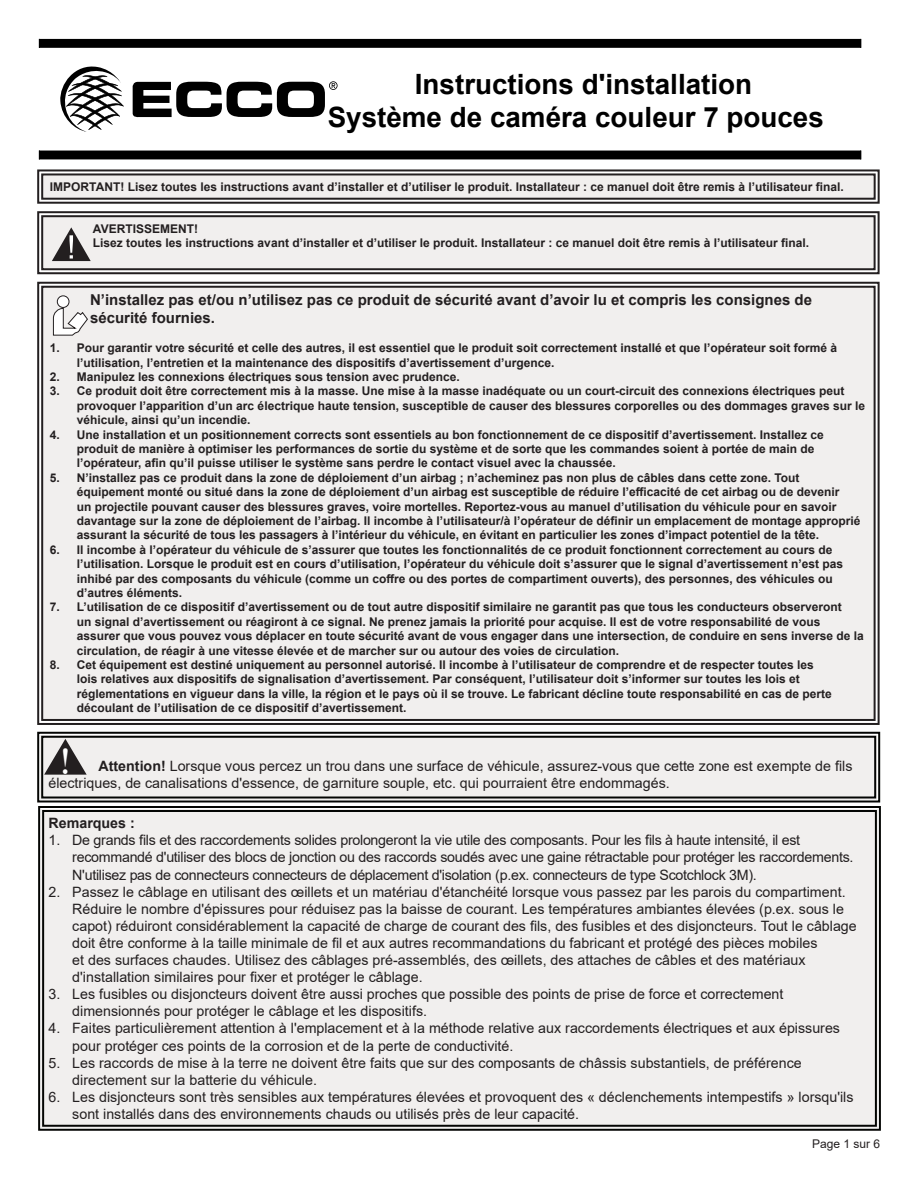
<style>
.page{position:relative;width:918px;height:1188px;background:#fff}
.page>*{position:absolute;margin:0;border:0;box-sizing:border-box;transform-origin:0 0}
.t1{font:38.25px "Bask Old Face";color:#fff}
.t2{font:700 27.9px/33.6px "Arial";color:#000;text-align:center}
.t3{font:700 15px/18px "Arial";color:#231f20}
.t4{font:14.25px/17.1px "Arial";color:#231f20}
.t5{font:14.25px/17.1px "Arial";letter-spacing:-.02em;color:#231f20}
.t6{font:700 14.25px "Arial";color:#231f20}
.t7{font:700 12px/14.4px "Arial";color:#231f20}
.t8{font:12px "Arial";color:#231f20}
.s1{font-weight:700}
</style>
<div class="page">
<div style="left:39px;top:151px;width:822px;height:8px;background:#000"></div>
<div style="left:39px;top:39px;width:822px;height:8px;background:#000"></div>
<svg style="left:60px;top:66px;width:64px;height:66px"></svg>
<svg style="left:133px;top:81px;width:205px;height:37px"></svg>
<svg style="left:37px;top:731px;width:844px;height:72px;background:#e0dedd"></svg>
<div style="left:41px;top:736px;width:835px;height:63px;border:2px solid #040503"></div>
<svg style="left:44px;top:739px;width:43px;height:36px;background:#8b8888"></svg>
<div style="left:38px;top:806px;width:843px;height:325px;background:#f1efee"></div>
<div style="left:42px;top:810px;width:835px;height:317px;border:2px solid #040503"></div>
<svg style="left:37px;top:169px;width:843px;height:35px;background:#c2c0bf"></svg>
<svg style="left:37px;top:211px;width:843px;height:64px;background:#7f7d7d"></svg>
<svg style="left:40px;top:214px;width:837px;height:57px;background:#e1dfde"></svg>
<svg style="left:52px;top:227px;width:39px;height:34px"></svg>
<svg style="left:37px;top:281px;width:843px;height:444px"></svg>
<div style="left:40px;top:285px;width:837px;height:437px;background:#f1efee"></div>
<div style="left:57px;top:296px;width:12px;height:11px;background:#fff;border-radius:50%"></div>
<div style="left:57px;top:296px;width:12px;height:12px;border:1px solid #231f20;border-radius:50%"></div>
<svg style="left:53px;top:308px;width:35px;height:28px"></svg>
<p class="t2" style="left:328px;top:67px;width:498px">Instructions d'installation<br>Système de caméra couleur 7 pouces</p>
<p class="t7" style="left:50px;top:180px;width:795px">IMPORTANT! Lisez toutes les instructions avant d’installer et d’utiliser le produit. Installateur : ce manuel doit être remis à l’utilisateur final.</p>
<p class="t7" style="left:93px;top:221px;width:107px">AVERTISSEMENT!</p>
<p class="t7" style="left:93px;top:236px;width:718px">Lisez toutes les instructions avant d’installer et d’utiliser le produit. Installateur : ce manuel doit être remis à l’utilisateur final.</p>
<p class="t3" style="left:90px;top:291px;width:723px">N’installez pas et/ou n’utilisez pas ce produit de sécurité avant d’avoir lu et compris les consignes de sécurité fournies.</p>
<p class="t7" style="left:77px;top:341px;width:762px;text-indent:-27px">1. Pour garantir votre sécurité et celle des autres, il est essentiel que le produit soit correctement installé et que l’opérateur soit formé à l’utilisation, l’entretien et la maintenance des dispositifs d’avertissement d’urgence.</p>
<p class="t7" style="left:50px;top:370px;width:411px">2. Manipulez les connexions électriques sous tension avec prudence.</p>
<p class="t7" style="left:77px;top:384px;width:790px;text-indent:-27px">3. Ce produit doit être correctement mis à la masse. Une mise à la masse inadéquate ou un court-circuit des connexions électriques peut provoquer l’apparition d’un arc électrique haute tension, susceptible de causer des blessures corporelles ou des dommages graves sur le véhicule, ainsi qu’un incendie.</p>
<p class="t7" style="left:77px;top:427px;width:748px;text-indent:-27px">4. Une installation et un positionnement corrects sont essentiels au bon fonctionnement de ce dispositif d’avertissement. Installez ce produit de manière à optimiser les performances de sortie du système et de sorte que les commandes soient à portée de main de l’opérateur, afin qu’il puisse utiliser le système sans perdre le contact visuel avec la chaussée.</p>
<p class="t7" style="left:77px;top:471px;width:785px;text-indent:-27px">5. N’installez pas ce produit dans la zone de déploiement d’un airbag ; n’acheminez pas non plus de câbles dans cette zone. Tout équipement monté ou situé dans la zone de déploiement d’un airbag est susceptible de réduire l’efficacité de cet airbag ou de devenir<br>un projectile pouvant causer des blessures graves, voire mortelles. Reportez-vous au manuel d’utilisation du véhicule pour en savoir davantage sur la zone de déploiement de l’airbag. Il incombe à l’utilisateur/à l’opérateur de définir un emplacement de montage approprié assurant la sécurité de tous les passagers à l’intérieur du véhicule, en évitant en particulier les zones d’impact potentiel de la tête.</p>
<p class="t7" style="left:77px;top:543px;width:768px;text-indent:-27px">6. Il incombe à l’opérateur du véhicule de s’assurer que toutes les fonctionnalités de ce produit fonctionnent correctement au cours de l’utilisation. Lorsque le produit est en cours d’utilisation, l’opérateur du véhicule doit s’assurer que le signal d’avertissement n’est pas inhibé par des composants du véhicule (comme un coffre ou des portes de compartiment ouverts), des personnes, des véhicules ou d’autres éléments.</p>
<p class="t7" style="left:77px;top:600px;width:788px;text-indent:-27px">7. L’utilisation de ce dispositif d’avertissement ou de tout autre dispositif similaire ne garantit pas que tous les conducteurs observeront<br>un signal d’avertissement ou réagiront à ce signal. Ne prenez jamais la priorité pour acquise. Il est de votre responsabilité de vous assurer que vous pouvez vous déplacer en toute sécurité avant de vous engager dans une intersection, de conduire en sens inverse de la circulation, de réagir à une vitesse élevée et de marcher sur ou autour des voies de circulation.</p>
<p class="t7" style="left:77px;top:658px;width:756px;text-indent:-27px">8. Cet équipement est destiné uniquement au personnel autorisé. Il incombe à l’utilisateur de comprendre et de respecter toutes les lois relatives aux dispositifs de signalisation d’avertissement. Par conséquent, l’utilisateur doit s’informer sur toutes les lois et réglementations en vigueur dans la ville, la région et le pays où il se trouve. Le fabricant décline toute responsabilité en cas de perte découlant de l’utilisation de ce dispositif d’avertissement.</p>
<p class="t1" style="left:60px;top:740px;width:11px">!</p>
<p class="t4" style="left:49px;top:757px;width:806px;text-indent:50px"><span class="s1">Attention!</span> Lorsque vous percez un trou dans une surface de véhicule, assurez-vous que cette zone est exempte de fils électriques, de canalisations d'essence, de garniture souple, etc. qui pourraient être endommagés.</p>
<p class="t6" style="left:49px;top:813px;width:88px">Remarques :</p>
<p class="t5" style="left:72px;top:832px;width:783px;text-indent:-24px">1. De grands fils et des raccordements solides prolongeront la vie utile des composants. Pour les fils à haute intensité, il est recommandé d'utiliser des blocs de jonction ou des raccords soudés avec une gaine rétractable pour protéger les raccordements.<br>N'utilisez pas de connecteurs connecteurs de déplacement d'isolation (p.ex. connecteurs de type Scotchlock 3M).</p>
<p class="t4" style="left:72px;top:883px;width:786px;text-indent:-24px">2. Passez le câblage en utilisant des œillets et un matériau d'étanchéité lorsque vous passez par les parois du compartiment.<br>Réduire le nombre d'épissures pour réduisez pas la baisse de courant. Les températures ambiantes élevées (p.ex. sous le capot) réduiront considérablement la capacité de charge de courant des fils, des fusibles et des disjoncteurs. Tout le câblage doit être conforme à la taille minimale de fil et aux autres recommandations du fabricant et protégé des pièces mobiles<br>et des surfaces chaudes. Utilisez des câblages pré-assemblés, des œillets, des attaches de câbles et des matériaux d'installation similaires pour fixer et protéger le câblage.</p>
<p class="t4" style="left:72px;top:986px;width:713px;text-indent:-24px">3. Les fusibles ou disjoncteurs doivent être aussi proches que possible des points de prise de force et correctement dimensionnés pour protéger le câblage et les dispositifs.</p>
<p class="t4" style="left:72px;top:1020px;width:769px;text-indent:-24px">4. Faites particulièrement attention à l'emplacement et à la méthode relative aux raccordements électriques et aux épissures pour protéger ces points de la corrosion et de la perte de conductivité.</p>
<p class="t4" style="left:72px;top:1054px;width:731px;text-indent:-24px">5. Les raccords de mise à la terre ne doivent être faits que sur des composants de châssis substantiels, de préférence directement sur la batterie du véhicule.</p>
<p class="t4" style="left:72px;top:1088px;width:783px;text-indent:-24px">6. Les disjoncteurs sont très sensibles aux températures élevées et provoquent des « déclenchements intempestifs » lorsqu'ils sont installés dans des environnements chauds ou utilisés près de leur capacité.</p>
<p class="t8" style="left:812px;top:1135px;width:70px">Page 1 sur 6</p>
</div>
